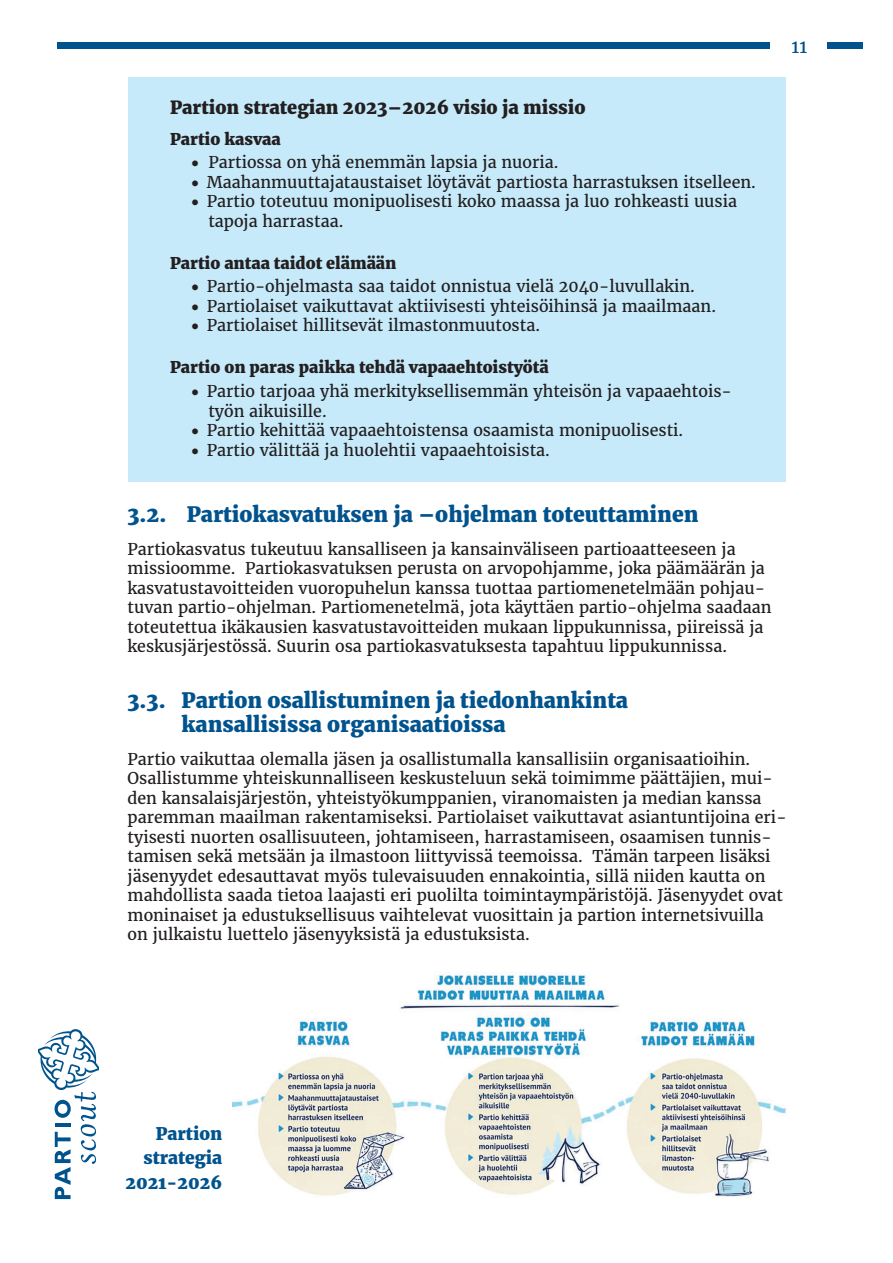
<style>
.page{position:relative;width:893px;height:1263px;background:#fff}
.page>*{position:absolute;margin:0;border:0;box-sizing:border-box;transform-origin:0 0}
.t1{font:800 21px/24px "Merriweather";color:#00538d}
.t2{font:800 18px "Merriweather";color:#231f20}
.t3{font:18px "Merriweather";color:#00538d}
.t4{font:800 17.25px/24.5px "Merriweather";color:#00538d;text-align:right}
.t5{font:16.05px/19.5px "Merriweather";color:#231f20}
.t6{font:800 16.05px "Merriweather";color:#231f20}
</style>
<div class="page">
<svg style="left:38px;top:1029px;width:60px;height:170px"></svg>
<div style="left:57px;top:43px;width:805px;height:6px;background:#00538d"></div>
<div style="left:770px;top:33px;width:57px;height:37px;background:#fff"></div>
<div style="left:128px;top:77px;width:658px;height:405px;background:#c6eafa"></div>
<img style="left:233px;top:972px;width:554px;height:225px">
<p class="t2" style="left:170px;top:96px;width:417px">Partion strategian 2023–2026 visio ja missio</p>
<p class="t6" style="left:170px;top:129px;width:112px">Partio kasvaa</p>
<p class="t5" style="left:191px;top:153px;width:369px">• Partiossa on yhä enemmän lapsia ja nuoria.</p>
<p class="t5" style="left:191px;top:172px;width:566px">• Maahanmuuttajataustaiset löytävät partiosta harrastuksen itselleen.</p>
<p class="t5" style="left:208px;top:192px;width:530px;text-indent:-17px">• Partio toteutuu monipuolisesti koko maassa ja luo rohkeasti uusia tapoja harrastaa.</p>
<p class="t6" style="left:170px;top:253px;width:228px">Partio antaa taidot elämään</p>
<p class="t5" style="left:191px;top:277px;width:505px">• Partio-ohjelmasta saa taidot onnistua vielä 2040-luvullakin.</p>
<p class="t5" style="left:191px;top:296px;width:526px">• Partiolaiset vaikuttavat aktiivisesti yhteisöihinsä ja maailmaan.</p>
<p class="t5" style="left:191px;top:316px;width:350px">• Partiolaiset hillitsevät ilmastonmuutosta.</p>
<p class="t6" style="left:170px;top:358px;width:380px">Partio on paras paikka tehdä vapaaehtoistyötä</p>
<p class="t5" style="left:208px;top:382px;width:525px;text-indent:-17px">• Partio tarjoaa yhä merkityksellisemmän yhteisön ja vapaaehtois&shy;työn aikuisille.</p>
<p class="t5" style="left:191px;top:421px;width:493px">• Partio kehittää vapaaehtoistensa osaamista monipuolisesti.</p>
<p class="t5" style="left:191px;top:440px;width:360px">• Partio välittää ja huolehtii vapaaehtoisista.</p>
<p class="t3" style="left:792px;top:36px;width:17px">11</p>
<h1 class="t1" style="left:128px;top:503px;width:573px">3.2. Partiokasvatuksen ja –ohjelman toteuttaminen</h1>
<p class="t5" style="left:128px;top:539px;width:645px">Partiokasvatus tukeutuu kansalliseen ja kansainväliseen partioaatteeseen ja missioomme. Partiokasvatuksen perusta on arvopohjamme, joka päämäärän ja kasvatustavoitteiden vuoropuhelun kanssa tuottaa partiomenetelmään pohjau&shy;tuvan partio-ohjelman. Partiomenetelmä, jota käyttäen partio-ohjelma saadaan toteutettua ikäkausien kasvatustavoitteiden mukaan lippukunnissa, piireissä ja keskusjärjestössä. Suurin osa partiokasvatuksesta tapahtuu lippukunnissa.</p>
<h1 class="t1" style="left:182px;top:689px;width:448px;text-indent:-54px">3.3. Partion osallistuminen ja tiedonhankinta kansallisissa organisaatioissa</h1>
<p class="t5" style="left:128px;top:749px;width:661px">Partio vaikuttaa olemalla jäsen ja osallistumalla kansallisiin organisaatioihin.<br>Osallistumme yhteiskunnalliseen keskusteluun sekä toimimme päättäjien, mui&shy;den kansalaisjärjestön, yhteistyökumppanien, viranomaisten ja median kanssa paremman maailman rakentamiseksi. Partiolaiset vaikuttavat asiantuntijoina eri&shy;tyisesti nuorten osallisuuteen, johtamiseen, harrastamiseen, osaamisen tunnis&shy;tamisen sekä metsään ja ilmastoon liittyvissä teemoissa. Tämän tarpeen lisäksi jäsenyydet edesauttavat myös tulevaisuuden ennakointia, sillä niiden kautta on mahdollista saada tietoa laajasti eri puolilta toimintaympäristöjä. Jäsenyydet ovat moninaiset ja edustuksellisuus vaihtelevat vuosittain ja partion internetsivuilla on julkaistu luettelo jäsenyyksistä ja edustuksista.</p>
<p class="t4" style="left:125px;top:1121px;width:98px">Partion strategia<br>2021-2026</p>
</div>
